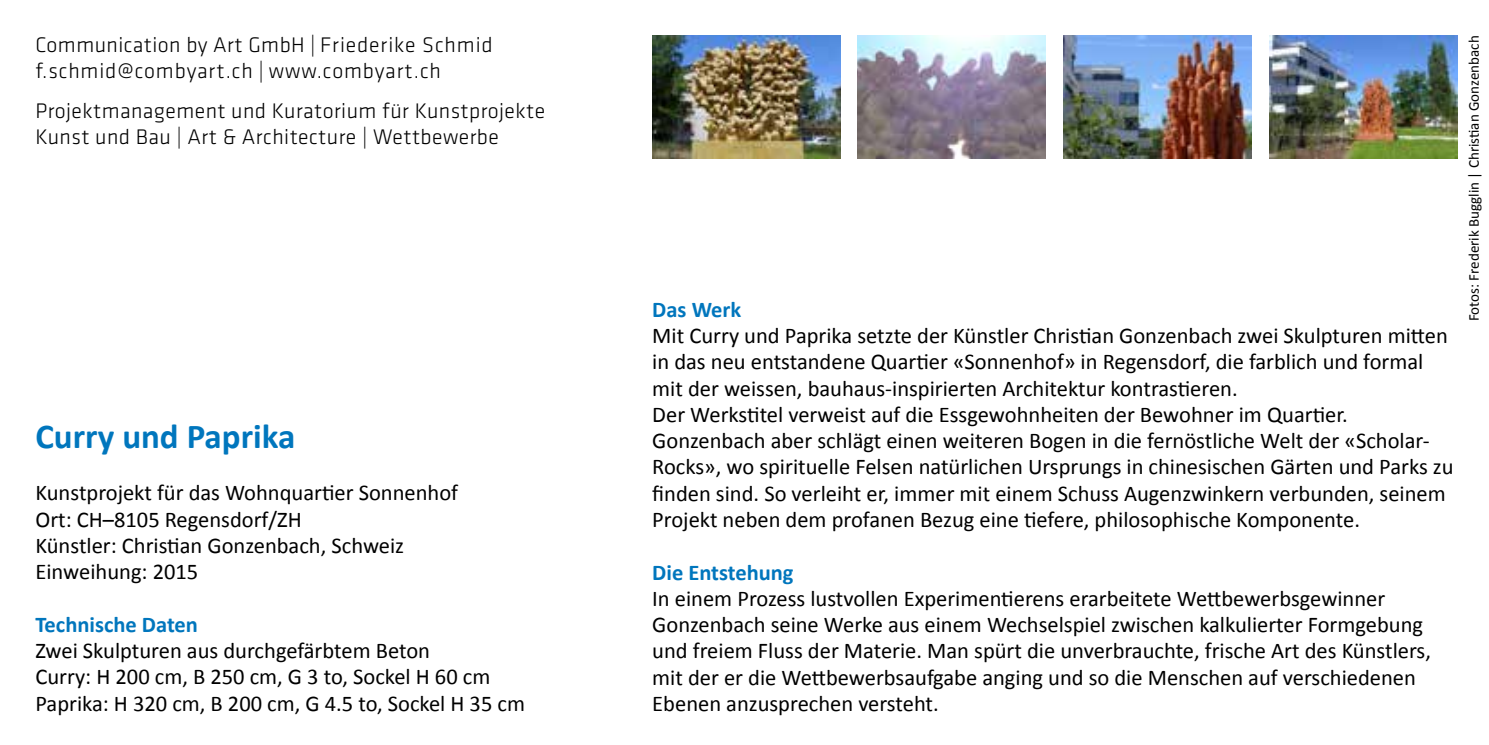
<style>
.page{position:relative;width:1489px;height:745px;background:#fff}
.page>*{position:absolute;margin:0;border:0;box-sizing:border-box;transform-origin:0 0}
.t1{font:700 35px "Calibri";color:#0076bd}
.t2{font:22.5px/26.2px "Calibri";color:#000}
.t3{font:700 22.5px "Calibri";color:#0076bd}
.t4{font:300 21.75px/25.8px "Klavika";letter-spacing:.02em;color:#000}
.t5{font:300 21.75px/25.8px "Klavika";letter-spacing:.04em;color:#000}
.t6{font:15px "Calibri";color:#000}
</style>
<div class="page">
<img style="left:857px;top:35px;width:188px;height:123px">
<img style="left:1269px;top:35px;width:187px;height:123px">
<img style="left:1063px;top:35px;width:188px;height:123px">
<img style="left:652px;top:35px;width:188px;height:123px">
<p class="t5" style="left:35px;top:32px;width:459px">Communication by Art GmbH | Friederike Schmid f.schmid@combyart.ch | www.combyart.ch</p>
<p class="t4" style="left:35px;top:98px;width:511px">Projektmanagement und Kuratorium für Kunstprojekte<br>Kunst und Bau | Art &amp; Architecture | Wettbewerbe</p>
<h1 class="t1" style="left:35px;top:413px;width:261px">Curry und Paprika</h1>
<p class="t2" style="left:35px;top:479px;width:424px">Kunstprojekt für das Wohnquartier Sonnenhof Ort: CH–8105 Regensdorf/ZH<br>Künstler: Christian Gonzenbach, Schweiz Einweihung: 2015</p>
<p class="t3" style="left:35px;top:609px;width:164px">Technische Daten</p>
<p class="t2" style="left:35px;top:637px;width:491px">Zwei Skulpturen aus durchgefärbtem Beton<br>Curry: H 200 cm, B 250 cm, G 3 to, Sockel H 60 cm<br>Paprika: H 320 cm, B 200 cm, G 4.5 to, Sockel H 35 cm</p>
<p class="t3" style="left:652px;top:294px;width:91px">Das Werk</p>
<p class="t2" style="left:652px;top:322px;width:802px">Mit Curry und Paprika setzte der Künstler Christian Gonzenbach zwei Skulpturen mitten in das neu entstandene Quartier «Sonnenhof» in Regensdorf, die farblich und formal mit der weissen, bauhaus-inspirierten Architektur kontrastieren.<br>Der Werkstitel verweist auf die Essgewohnheiten der Bewohner im Quartier.<br>Gonzenbach aber schlägt einen weiteren Bogen in die fernöstliche Welt der «Scholar-Rocks», wo spirituelle Felsen natürlichen Ursprungs in chinesischen Gärten und Parks zu finden sind. So verleiht er, immer mit einem Schuss Augenzwinkern verbunden, seinem Projekt neben dem profanen Bezug eine tiefere, philosophische Komponente.</p>
<p class="t3" style="left:652px;top:557px;width:143px">Die Entstehung</p>
<p class="t2" style="left:652px;top:585px;width:780px">In einem Prozess lustvollen Experimentierens erarbeitete Wettbewerbsgewinner Gonzenbach seine Werke aus einem Wechselspiel zwischen kalkulierter Formgebung und freiem Fluss der Materie. Man spürt die unverbrauchte, frische Art des Künstlers, mit der er die Wettbewerbsaufgabe anging und so die Menschen auf verschiedenen Ebenen anzusprechen versteht.</p>
<p class="t6" style="left:1464px;top:321px;width:287px;rotate:-90deg">Fotos: Frederik Bugglin | Christian Gonzenbach</p>
</div>
